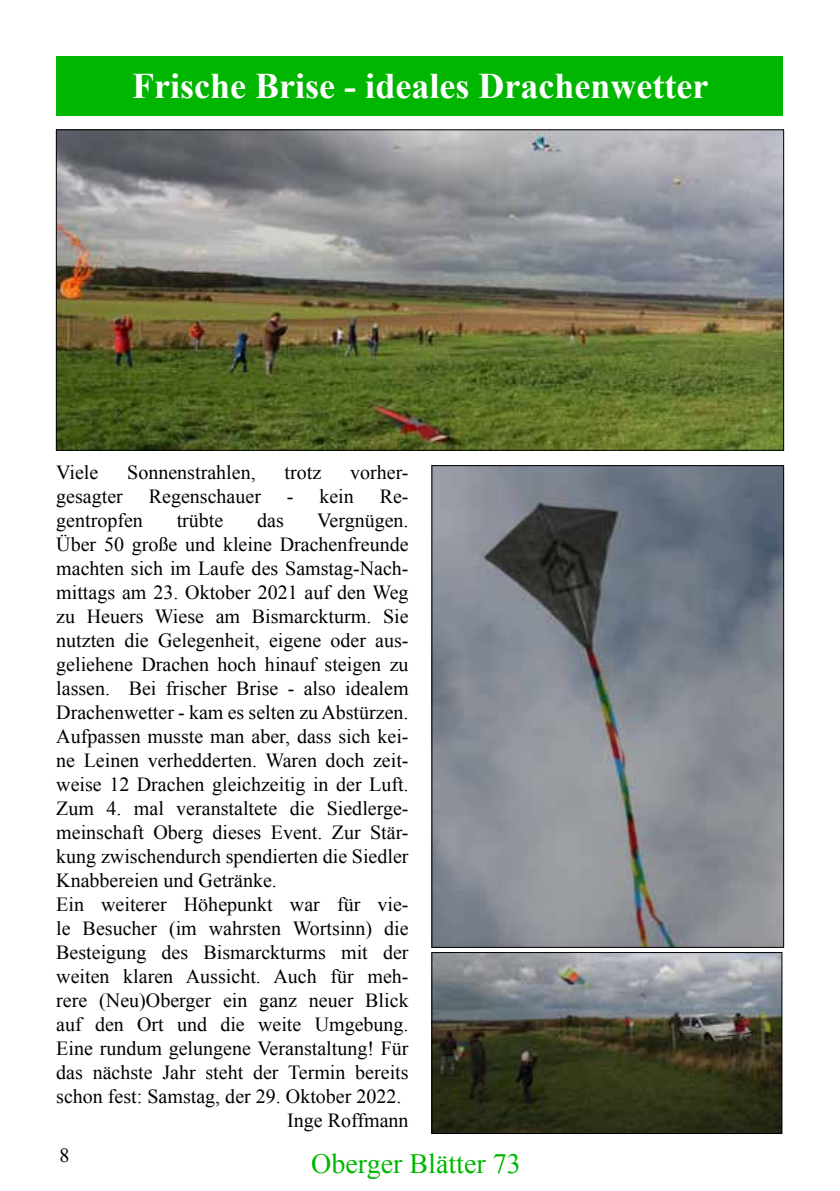
<style>
.page{position:relative;width:840px;height:1191px;background:#fff}
.page>*{position:absolute;margin:0;border:0;box-sizing:border-box;transform-origin:0 0}
.t1{font:700 36px "Times New Roman";color:#fff}
.t2{font:28px "Times New Roman";color:#00b600}
.t3{font:20px "Times New Roman";color:#000}
</style>
<div class="page">
<div style="left:57px;top:57px;width:725px;height:59px;background:#00b600"></div>
<img style="left:58px;top:131px;width:723px;height:318px">
<img style="left:433px;top:467px;width:348px;height:479px">
<img style="left:433px;top:954px;width:347px;height:178px">
<div style="left:431px;top:952px;width:351px;height:182px;border:1px solid #000"></div>
<h1 class="t1" style="left:132px;top:61px;width:577px">Frische Brise - ideales Drachenwetter</h1>
<p class="t3" style="left:56px;top:459px;width:44px">Viele</p>
<p class="t3" style="left:127px;top:459px;width:130px">Sonnenstrahlen,</p>
<p class="t3" style="left:284px;top:459px;width:38px">trotz</p>
<p class="t3" style="left:350px;top:459px;width:60px">vorher-</p>
<p class="t3" style="left:56px;top:483px;width:68px">gesagter</p>
<p class="t3" style="left:149px;top:483px;width:114px">Regenschauer</p>
<p class="t3" style="left:287px;top:483px;width:68px">- kein</p>
<p class="t3" style="left:379px;top:483px;width:30px">Re-</p>
<p class="t3" style="left:56px;top:507px;width:88px">gentropfen</p>
<p class="t3" style="left:177px;top:507px;width:48px">trübte</p>
<p class="t3" style="left:257px;top:507px;width:28px">das</p>
<p class="t3" style="left:317px;top:507px;width:93px">Vergnügen.</p>
<p class="t3" style="left:56px;top:531px;width:354px">Über 50 große und kleine Drachenfreunde</p>
<p class="t3" style="left:56px;top:555px;width:354px">machten sich im Laufe des Samstag-Nach-</p>
<p class="t3" style="left:56px;top:579px;width:353px">mittags am 23. Oktober 2021 auf den Weg</p>
<p class="t3" style="left:56px;top:603px;width:354px">zu Heuers Wiese am Bismarckturm. Sie</p>
<p class="t3" style="left:56px;top:627px;width:354px">nutzten die Gelegenheit, eigene oder aus-</p>
<p class="t3" style="left:56px;top:651px;width:353px">geliehene Drachen hoch hinauf steigen zu</p>
<p class="t3" style="left:56px;top:675px;width:353px">lassen. Bei frischer Brise - also idealem</p>
<p class="t3" style="left:56px;top:699px;width:354px">Drachenwetter - kam es selten zu Abstürzen.</p>
<p class="t3" style="left:56px;top:723px;width:353px">Aufpassen musste man aber, dass sich kei-</p>
<p class="t3" style="left:56px;top:747px;width:353px">ne Leinen verhedderten. Waren doch zeit-</p>
<p class="t3" style="left:56px;top:771px;width:353px">weise 12 Drachen gleichzeitig in der Luft.</p>
<p class="t3" style="left:56px;top:795px;width:354px">Zum 4. mal veranstaltete die Siedlerge-</p>
<p class="t3" style="left:56px;top:819px;width:353px">meinschaft Oberg dieses Event. Zur Stär-</p>
<p class="t3" style="left:56px;top:843px;width:353px">kung zwischendurch spendierten die Siedler</p>
<p class="t3" style="left:56px;top:867px;width:222px">Knabbereien und Getränke.</p>
<p class="t3" style="left:56px;top:891px;width:353px">Ein weiterer Höhepunkt war für vie-</p>
<p class="t3" style="left:56px;top:915px;width:354px">le Besucher (im wahrsten Wortsinn) die</p>
<p class="t3" style="left:56px;top:939px;width:353px">Besteigung des Bismarckturms mit der</p>
<p class="t3" style="left:56px;top:963px;width:354px">weiten klaren Aussicht. Auch für meh-</p>
<p class="t3" style="left:56px;top:987px;width:354px">rere (Neu)Oberger ein ganz neuer Blick</p>
<p class="t3" style="left:56px;top:1011px;width:354px">auf den Ort und die weite Umgebung.</p>
<p class="t3" style="left:56px;top:1035px;width:353px">Eine rundum gelungene Veranstaltung! Für</p>
<p class="t3" style="left:56px;top:1059px;width:354px">das nächste Jahr steht der Termin bereits</p>
<p class="t3" style="left:56px;top:1083px;width:346px">schon fest: Samstag, der 29. Oktober 2022.</p>
<p class="t3" style="left:287px;top:1107px;width:123px">Inge Roffmann</p>
<p class="t3" style="left:60px;top:1141px;width:12px">8</p>
<h2 class="t2" style="left:311px;top:1144px;width:211px">Oberger Blätter 73</h2>
</div>
